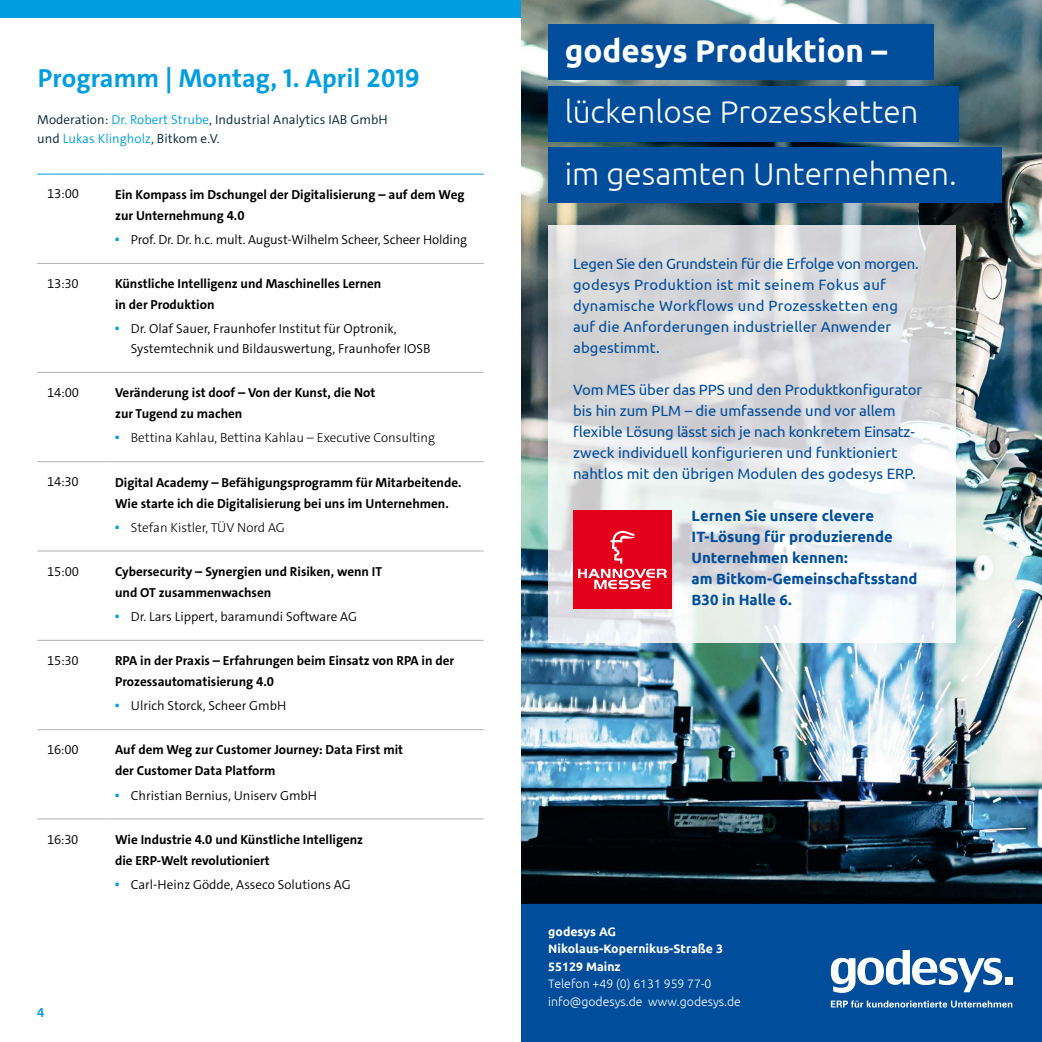
<style>
.page{position:relative;width:1042px;height:1042px;background:#fff}
.page>*{position:absolute;margin:0;border:0;box-sizing:border-box;transform-origin:0 0}
.t1{font:300 31.5px/61.2px "Ubuntu";color:#fff}
.t2{font:700 31.5px "Ubuntu";color:#fff}
.t3{font:700 26.25px "The Sans C4 s";letter-spacing:.005em;color:#009ee0}
.t4{font:14.88px/21px "Ubuntu";color:#004d9b}
.t5{font:700 14.88px/21px "Ubuntu";color:#004d9b}
.t6{font:700 13.12px/21px "The Sans C4 s";color:#000}
.t7{font:300 13.12px/19.2px "The Sans C4 s";color:#000}
.t8{font:300 13.12px/19.2px "The Sans C4 s";letter-spacing:.005em;color:#00222d}
.t9{font:300 13.12px "The Sans C4 s";color:#000}
.t10{font:700 13.12px "The Sans C4 s";color:#009ee0}
.t11{font:300 12.25px/17.5px "Ubuntu";color:#fff}
.t12{font:700 12.25px/17.5px "Ubuntu";color:#fff}
.t13{font:300 4.9px "The Sans C4 s";color:#009ee0}
.s1{color:#009ee0}
</style>
<div class="page">
<div style="left:0;top:0;width:1042px;height:17px;background:#009ee0"></div>
<hr style="left:37px;top:372px;width:73px;height:1px;background:#b1b3b4">
<hr style="left:110px;top:372px;width:374px;height:1px;background:#b1b3b4">
<hr style="left:37px;top:461px;width:73px;height:1px;background:#b1b3b4">
<hr style="left:110px;top:461px;width:374px;height:1px;background:#b1b3b4">
<hr style="left:37px;top:550px;width:73px;height:1px;background:#b1b3b4">
<hr style="left:110px;top:550px;width:374px;height:1px;background:#b1b3b4">
<hr style="left:37px;top:640px;width:73px;height:1px;background:#b1b3b4">
<hr style="left:110px;top:640px;width:374px;height:1px;background:#b1b3b4">
<hr style="left:37px;top:729px;width:73px;height:1px;background:#b1b3b4">
<hr style="left:110px;top:729px;width:374px;height:1px;background:#b1b3b4">
<hr style="left:37px;top:818px;width:73px;height:1px;background:#b1b3b4">
<hr style="left:110px;top:818px;width:374px;height:1px;background:#b1b3b4">
<hr style="left:37px;top:263px;width:73px;height:1px;background:#b1b3b4">
<hr style="left:110px;top:263px;width:374px;height:1px;background:#b1b3b4">
<hr style="left:37px;top:174px;width:73px;height:1px;background:#009ee0">
<hr style="left:110px;top:174px;width:374px;height:1px;background:#009ee0">
<div style="left:521px;top:902px;width:521px;height:140px;background:#004d9b"></div>
<div style="left:1005px;top:977px;width:7px;height:7px;background:#fff"></div>
<svg style="left:831px;top:950px;width:171px;height:43px"></svg>
<svg style="left:831px;top:1000px;width:181px;height:7px"></svg>
<img style="left:521px;top:0;width:521px;height:904px">
<div style="left:548px;top:25px;width:386px;height:55px;background:#004d9b"></div>
<div style="left:548px;top:86px;width:410px;height:55px;background:#004d9b"></div>
<div style="left:548px;top:148px;width:453px;height:55px;background:#004d9b"></div>
<img style="left:548px;top:226px;width:407px;height:416px">
<div style="left:573px;top:511px;width:99px;height:98px;background:#e2001a"></div>
<svg style="left:610px;top:531px;width:24px;height:32px"></svg>
<svg style="left:578px;top:569px;width:89px;height:20px"></svg>
<h2 class="t3" style="left:38px;top:61px;width:383px">Programm | Montag, 1. April 2019</h2>
<p class="t8" style="left:37px;top:110px;width:352px">Moderation: <span class="s1">Dr. Robert Strube</span>, Industrial Analytics IAB GmbH und <span class="s1">Lukas Klingholz</span>, Bitkom e.V.</p>
<p class="t7" style="left:47px;top:184px;width:33px">13:00</p>
<p class="t6" style="left:115px;top:184px;width:351px">Ein Kompass im Dschungel der Digitalisierung – auf dem Weg zur Unternehmung 4.0</p>
<p class="t13" style="left:115px;top:236px;width:6px">◼</p>
<p class="t7" style="left:131px;top:230px;width:338px">Prof. Dr. Dr. h.c. mult. August-Wilhelm Scheer, Scheer Holding</p>
<p class="t7" style="left:47px;top:274px;width:33px">13:30</p>
<p class="t6" style="left:115px;top:273px;width:268px">Künstliche Intelligenz und Maschinelles Lernen in der Produktion</p>
<p class="t13" style="left:115px;top:326px;width:6px">◼</p>
<p class="t7" style="left:131px;top:319px;width:301px">Dr. Olaf Sauer, Fraunhofer Institut für Optronik,<br>Systemtechnik und Bildauswertung, Fraunhofer IOSB</p>
<p class="t7" style="left:47px;top:383px;width:33px">14:00</p>
<p class="t6" style="left:115px;top:382px;width:262px">Veränderung ist doof – Von der Kunst, die Not zur Tugend zu machen</p>
<p class="t13" style="left:115px;top:434px;width:6px">◼</p>
<p class="t9" style="left:131px;top:429px;width:306px">Bettina Kahlau, Bettina Kahlau – Executive Consulting</p>
<p class="t7" style="left:47px;top:472px;width:33px">14:30</p>
<p class="t6" style="left:115px;top:472px;width:348px">Digital Academy – Befähigungsprogramm für Mitarbeitende.<br>Wie starte ich die Digitalisierung bei uns im Unternehmen.</p>
<p class="t13" style="left:115px;top:524px;width:6px">◼</p>
<p class="t9" style="left:131px;top:519px;width:156px">Stefan Kistler, TÜV Nord AG</p>
<p class="t7" style="left:47px;top:562px;width:33px">15:00</p>
<p class="t6" style="left:115px;top:561px;width:269px">Cybersecurity – Synergien und Risiken, wenn IT und OT zusammenwachsen</p>
<p class="t13" style="left:115px;top:613px;width:6px">◼</p>
<p class="t7" style="left:131px;top:607px;width:228px">Dr. Lars Lippert, baramundi Software AG</p>
<p class="t7" style="left:47px;top:651px;width:33px">15:30</p>
<p class="t6" style="left:115px;top:650px;width:340px">RPA in der Praxis – Erfahrungen beim Einsatz von RPA in der<br>Prozessautomatisierung 4.0</p>
<p class="t13" style="left:115px;top:702px;width:6px">◼</p>
<p class="t7" style="left:131px;top:696px;width:157px">Ulrich Storck, Scheer GmbH</p>
<p class="t7" style="left:47px;top:740px;width:33px">16:00</p>
<p class="t6" style="left:115px;top:739px;width:290px">Auf dem Weg zur Customer Journey: Data First mit der Customer Data Platform</p>
<p class="t13" style="left:115px;top:792px;width:6px">◼</p>
<p class="t7" style="left:131px;top:786px;width:188px">Christian Bernius, Uniserv GmbH</p>
<p class="t7" style="left:47px;top:830px;width:33px">16:30</p>
<p class="t6" style="left:115px;top:829px;width:250px">Wie Industrie 4.0 und Künstliche Intelligenz die ERP-Welt revolutioniert</p>
<p class="t13" style="left:115px;top:881px;width:6px">◼</p>
<p class="t7" style="left:131px;top:875px;width:221px">Carl-Heinz Gödde, Asseco Solutions AG</p>
<p class="t10" style="left:37px;top:1004px;width:9px">4</p>
<h1 class="t2" style="left:565px;top:32px;width:324px">godesys Produktion –</h1>
<h1 class="t1" style="left:565px;top:81px;width:394px">lückenlose Prozessketten im gesamten Unternehmen.</h1>
<p class="t4" style="left:573px;top:252px;width:347px">Legen Sie den Grundstein für die Erfolge von morgen. godesys Produktion ist mit seinem Fokus auf<br>dyn amische Workflows und Prozessketten eng auf die Anforderungen industrieller Anwender abgestimmt.</p>
<p class="t4" style="left:573px;top:378px;width:350px">Vom MES über das PPS und den Produktkonfigurator bis hin zum PLM – die umfassende und vor allem flexible Lösung lässt sich je nach konkretem Einsatz&shy;zweck individuell konfigurieren und funktioniert nahtlos mit den übrigen Modulen des godesys ERP.</p>
<p class="t5" style="left:691px;top:505px;width:227px">Lernen Sie unsere clevere<br>IT-Lösung für produzierende<br>Unter nehmen kennen:<br>am Bitkom-Gemeinschaftsstand<br>B30 in Halle 6.</p>
<p class="t12" style="left:548px;top:922px;width:176px">godesys AG<br>Nikolaus-Kopernikus-Straße 3<br>55129 Mainz</p>
<p class="t11" style="left:548px;top:975px;width:194px">Telefon +49 (0) 6131 959 77-0 info@godesys.de www.godesys.de</p>
</div>
